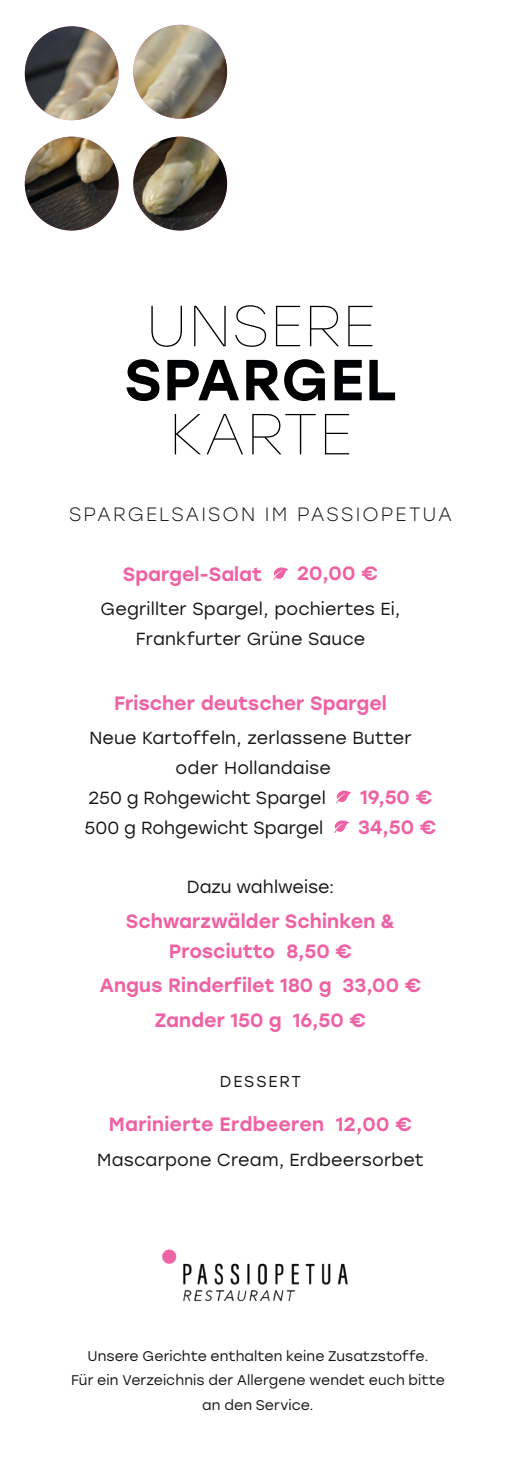
<style>
.page{position:relative;width:521px;height:1474px;background:#fff}
.page>*{position:absolute;margin:0;border:0;box-sizing:border-box;transform-origin:0 0}
.RUBRIKEN_SK_Passiopetua{font:100 57.75px "Stolzl";letter-spacing:.02em;color:#000102}
.RUBRIKEN_SK_Passiopetua-2{font:500 57.75px "Stolzl";letter-spacing:.02em;color:#000102}
.GERICHTENAMEN_SK_Passiopetua{font:500 19.25px/29.8px "Stolzl";letter-spacing:.005em;color:#ee62a4;text-align:center}
.RUBRIKEN_SK_Passiopetua-3{font:500 19.25px "Stolzl";color:#ee62a4}
.GERICHTENAMEN_SK_Passiopetua-2{font:300 19.25px "Stolzl";letter-spacing:.105em;color:#151616}
.RUBRIKEN_SK_Passiopetua-4{font:17.5px/29.8px "Stolzl";letter-spacing:.01em;color:#151616;text-align:center}
.GERICHTENAMEN_SK_Passiopetua-3{font:17.5px "Stolzl";color:#151616}
.BESCHREIBUNGSTEXT_SK_Passiopetua{font:17.5px "Stolzl";letter-spacing:.01em;color:#151616}
.GERICHTENAMEN_SK_Passiopetua-4{font:15.75px "Stolzl";letter-spacing:.12em;color:#151616}
.t1{font:14px/24.5px "Stolzl";letter-spacing:.005em;color:#151616;text-align:center}
</style>
<div class="page">
<svg style="left:273px;top:567px;width:15px;height:13px"></svg>
<svg style="left:336px;top:790px;width:15px;height:13px"></svg>
<svg style="left:334px;top:820px;width:15px;height:13px"></svg>
<img style="left:162px;top:1249px;width:186px;height:53px">
<img style="left:25px;top:25px;width:202px;height:205px">
<p class="RUBRIKEN_SK_Passiopetua" style="left:146px;top:287px;width:231px">UNSERE</p>
<p class="RUBRIKEN_SK_Passiopetua-2" style="left:124px;top:339px;width:274px">SPARGEL</p>
<p class="RUBRIKEN_SK_Passiopetua" style="left:169px;top:395px;width:185px">KARTE</p>
<p class="GERICHTENAMEN_SK_Passiopetua-2" style="left:69px;top:501px;width:384px">SPARGELSAISON IM PASSIOPETUA</p>
<p class="RUBRIKEN_SK_Passiopetua-3" style="left:123px;top:560px;width:141px">Spargel-Salat</p>
<p class="RUBRIKEN_SK_Passiopetua-3" style="left:297px;top:559px;width:82px">20,00 €</p>
<p class="RUBRIKEN_SK_Passiopetua-4" style="left:101px;top:593px;width:301px">Gegrillter Spargel, pochiertes Ei,<br>Frankfurter Grüne Sauce</p>
<p class="RUBRIKEN_SK_Passiopetua-3" style="left:114px;top:689px;width:274px">Frischer deutscher Spargel</p>
<p class="RUBRIKEN_SK_Passiopetua-4" style="left:89px;top:722px;width:324px">Neue Kartoffeln, zerlassene Butter oder Hollandaise</p>
<p class="GERICHTENAMEN_SK_Passiopetua-3" style="left:89px;top:785px;width:239px">250 g Rohgewicht Spargel</p>
<p class="GERICHTENAMEN_SK_Passiopetua" style="left:360px;top:781px;width:74px">19,50 €</p>
<p class="GERICHTENAMEN_SK_Passiopetua-3" style="left:85px;top:815px;width:240px">500 g Rohgewicht Spargel</p>
<p class="GERICHTENAMEN_SK_Passiopetua" style="left:358px;top:811px;width:80px">34,50 €</p>
<p class="GERICHTENAMEN_SK_Passiopetua-3" style="left:187px;top:874px;width:149px">Dazu wahlweise:</p>
<p class="GERICHTENAMEN_SK_Passiopetua" style="left:126px;top:905px;width:271px">Schwarzwälder Schinken &amp;<br>Prosciutto 8,50 €</p>
<p class="GERICHTENAMEN_SK_Passiopetua" style="left:100px;top:969px;width:323px">Angus Rinderfilet 180 g 33,00 €</p>
<p class="GERICHTENAMEN_SK_Passiopetua" style="left:155px;top:1004px;width:213px">Zander 150 g 16,50 €</p>
<p class="GERICHTENAMEN_SK_Passiopetua-4" style="left:220px;top:1070px;width:83px">DESSERT</p>
<p class="GERICHTENAMEN_SK_Passiopetua" style="left:109px;top:1108px;width:305px">Marinierte Erdbeeren 12,00 €</p>
<p class="BESCHREIBUNGSTEXT_SK_Passiopetua" style="left:97px;top:1147px;width:328px">Mascarpone Cream, Erdbeersorbet</p>
<p class="t1" style="left:71px;top:1342px;width:375px">Unsere Gerichte enthalten keine Zusatzstoffe.<br>Für ein Verzeichnis der Allergene wendet euch bitte an den Service.</p>
</div>
